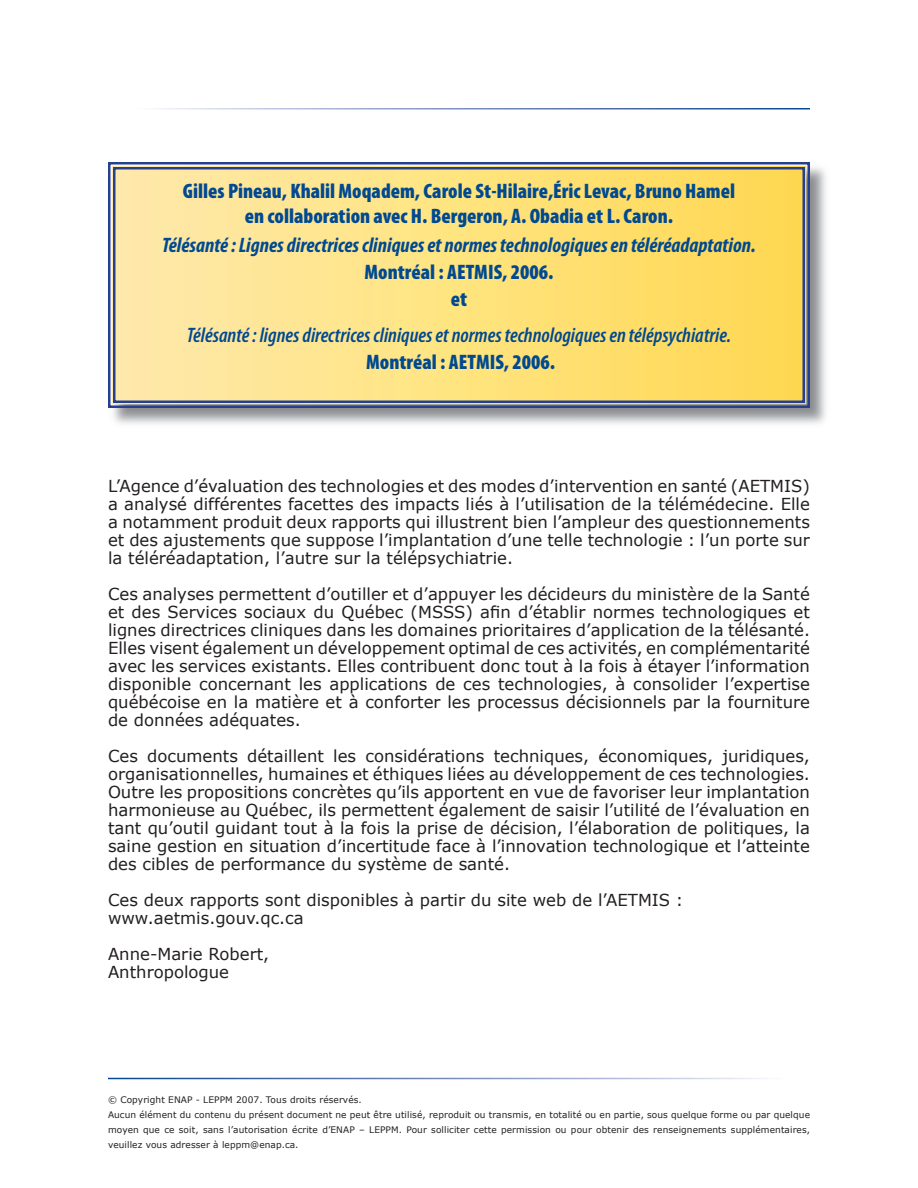
<style>
.page{position:relative;width:918px;height:1188px;background:#fff}
.page>*{position:absolute;margin:0;border:0;box-sizing:border-box;transform-origin:0 0}
.t1{font:900 condensed 21px/25.2px "Myriad Pro";color:#014990;text-align:center}
.t2{font:italic 700 condensed 21px "Myriad Pro";color:#014990}
.t3{font:italic 600 condensed 21px "Myriad Pro";color:#014990}
.t4{font:16.5px/18px "Verdana";color:#231f20;text-align:justify}
.t5{font:9px/15px "Verdana";letter-spacing:.01em;color:#231f20}
</style>
<div class="page">
<img style="left:113px;top:167px;width:713px;height:257px">
<svg style="left:108px;top:162px;width:703px;height:247px;background:#68769d"></svg>
<svg style="left:112px;top:166px;width:694px;height:238px;background:#f8dd7f"></svg>
<p class="t1" style="left:183px;top:179px;width:554px">Gilles Pineau, Khalil Moqadem, Carole St-Hilaire,Éric Levac, Bruno Hamel en collaboration avec H. Bergeron, A. Obadia et L. Caron.</p>
<p class="t2" style="left:162px;top:232px;width:595px">Télésanté : Lignes directrices cliniques et normes technologiques en téléréadaptation.</p>
<p class="t1" style="left:365px;top:259px;width:190px;line-height:27px">Montréal : AETMIS, 2006. et</p>
<p class="t3" style="left:187px;top:324px;width:546px">Télésanté : lignes directrices cliniques et normes technologiques en télépsychiatrie.</p>
<p class="t1" style="left:366px;top:350px;width:190px">Montréal : AETMIS, 2006.</p>
<p class="t4" style="left:108px;top:477px;width:704px">L’Agence d’évaluation des technologies et des modes d’intervention en santé (AETMIS) a analysé différentes facettes des impacts liés à l’utilisation de la télémédecine. Elle a notamment produit deux rapports qui illustrent bien l’ampleur des questionnements et des ajustements que suppose l’implantation d’une telle technologie : l’un porte sur la téléréadaptation, l’autre sur la télépsychiatrie.</p>
<p class="t4" style="left:108px;top:585px;width:704px">Ces analyses permettent d’outiller et d’appuyer les décideurs du ministère de la Santé et des Services sociaux du Québec (MSSS) afin d’établir normes technologiques et lignes directrices cliniques dans les domaines prioritaires d’application de la télésanté.<br>Elles visent également un développement optimal de ces activités, en complémentarité avec les services existants. Elles contribuent donc tout à la fois à étayer l’information disponible concernant les applications de ces technologies, à consolider l’expertise québécoise en la matière et à conforter les processus décisionnels par la fourniture de données adéquates.</p>
<p class="t4" style="left:108px;top:747px;width:704px">Ces documents détaillent les considérations techniques, économiques, juridiques, organisationnelles, humaines et éthiques liées au développement de ces technologies.<br>Outre les propositions concrètes qu’ils apportent en vue de favoriser leur implantation harmonieuse au Québec, ils permettent également de saisir l’utilité de l’évaluation en tant qu’outil guidant tout à la fois la prise de décision, l’élaboration de politiques, la saine gestion en situation d’incertitude face à l’innovation technologique et l’atteinte des cibles de performance du système de santé.</p>
<p class="t4" style="left:108px;top:891px;width:577px">Ces deux rapports sont disponibles à partir du site web de l’AETMIS : www.aetmis.gouv.qc.ca</p>
<p class="t4" style="left:108px;top:945px;width:163px">Anne-Marie Robert,<br>Anthropologue</p>
<p class="t5" style="left:108px;top:1092px;width:704px">© Copyright ENAP - LEPPM 2007. Tous droits réservés.<br>Aucun élément du contenu du présent document ne peut être utilisé, reproduit ou transmis, en totalité ou en partie, sous quelque forme ou par quelque moyen que ce soit, sans l’autorisation écrite d’ENAP – LEPPM. Pour solliciter cette permission ou pour obtenir des renseignements supplémentaires, veuillez vous adresser à leppm@enap.ca.</p>
</div>
